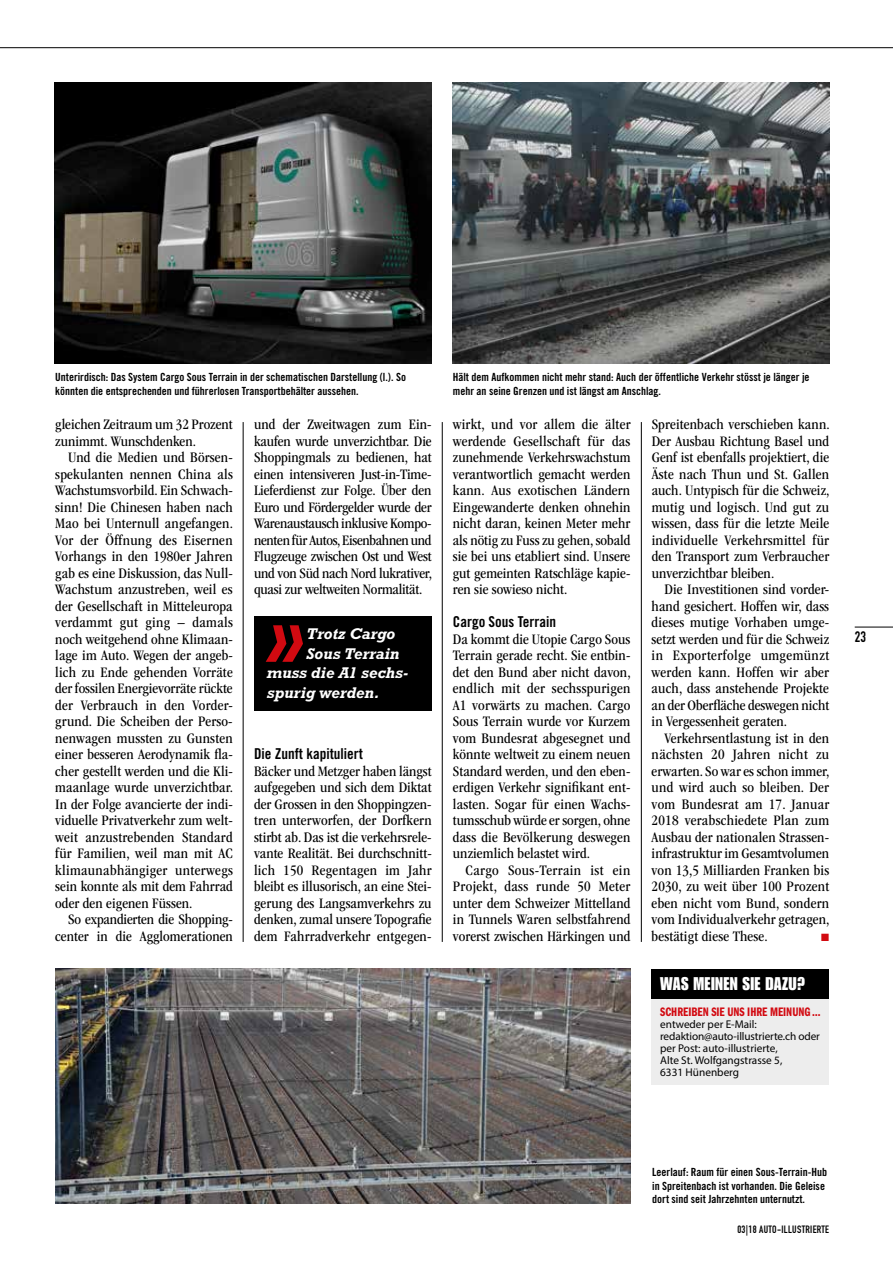
<style>
.page{position:relative;width:893px;height:1263px;background:#fff}
.page>*{position:absolute;margin:0;border:0;box-sizing:border-box;transform-origin:0 0}
.t1{font:italic 700 77.25px "Rockwell Std";color:#d20a11;scale:.88 1}
.t2{font:18px "Impact LT Std";letter-spacing:.02em;color:#fff;scale:.95 1}
.t3{font:italic 700 15.75px "Rockwell Std";color:#fff}
.t4{font:condensed 15px/16.5px "ITC Garamond Std";letter-spacing:.005em;color:#000;text-align:justify}
.t5{font:15px "Trade Gothic LT Std Bd Cn 20";color:#000}
.t6{font:15px "DIN Engschrift Std";color:#000}
.t7{font:12.75px "ITC Franklin Gothic Std Dm Cp";color:#d20a11}
.t8{font:11.25px/13.5px "Trade Gothic LT Std Bd Cn 20";color:#000}
.t9{font:11.25px/12px "Myriad Pro";color:#000}
.t10{font:10.5px "DIN Engschrift Std";letter-spacing:.03em;color:#000}
.t11{font:10.5px "Zapf Dingbats Std";color:#d20a11}
</style>
<div class="page">
<hr style="left:243px;top:422px;width:1px;height:520px;background:#000">
<hr style="left:442px;top:422px;width:1px;height:520px;background:#000">
<hr style="left:641px;top:422px;width:1px;height:520px;background:#000">
<div style="left:652px;top:998px;width:177px;height:86px;background:#ededed"></div>
<div style="left:652px;top:969px;width:177px;height:29px;background:#000"></div>
<div style="left:254px;top:616px;width:178px;height:94px;background:#000"></div>
<img style="left:453px;top:83px;width:376px;height:281px">
<img style="left:55px;top:969px;width:575px;height:234px">
<img style="left:55px;top:83px;width:376px;height:281px">
<hr style="left:855px;top:627px;width:38px;height:1px;background:#000">
<hr style="left:0;top:47px;width:893px;height:1px;background:#000">
<p class="t8" style="left:55px;top:370px;width:352px">Unterirdisch: Das System Cargo Sous Terrain in der schematischen Darstellung (l.). So könnten die entsprechenden und führerlosen Transportbehälter aussehen.</p>
<p class="t8" style="left:453px;top:370px;width:358px">Hält dem Aufkommen nicht mehr stand: Auch der öffentliche Verkehr stösst je länger je mehr an seine Grenzen und ist längst am Anschlag.</p>
<p class="t4" style="left:55px;top:416px;width:179px">gleichen Zeitraum um 32 Prozent zunimmt. Wunschdenken.</p>
<p class="t4" style="left:55px;top:449px;width:179px;text-indent:13px">Und die Medien und Börsen&shy;spekulanten nennen China als Wachstumsvorbild. Ein Schwach&shy;sinn! Die Chinesen haben nach Mao bei Unternull angefangen.<br>Vor der Öffnung des Eisernen Vorhangs in den 1980er Jahren gab es eine Diskussion, das Null-Wachstum anzustreben, weil es der Gesellschaft in Mitteleuropa verdammt gut ging – damals noch weitgehend ohne Klimaan&shy;lage im Auto. Wegen der angeb&shy;lich zu Ende gehenden Vorräte der fossilen Energievorräte rückte der Verbrauch in den Vorder&shy;grund. Die Scheiben der Perso&shy;nenwagen mussten zu Gunsten einer besseren Aerodynamik fla&shy;cher gestellt werden und die Kli&shy;maanlage wurde unverzichtbar.<br>In der Folge avancierte der indi&shy;viduelle Privatverkehr zum welt&shy;weit anzustrebenden Standard für Familien, weil man mit AC klimaunabhängiger unterwegs sein konnte als mit dem Fahrrad oder den eigenen Füssen.</p>
<p class="t4" style="left:55px;top:911px;width:179px;text-align:right">So expandierten die Shopping&shy;center in die Agglomerationen</p>
<p class="t4" style="left:254px;top:416px;width:179px">und der Zweitwagen zum Ein&shy;kaufen wurde unverzichtbar. Die Shoppingmals zu bedienen, hat einen intensiveren Just-in-Time-Lieferdienst zur Folge. Über den Euro und Fördergelder wurde der Warenaustausch inklusive Kompo&shy;nenten für Autos, Eisenbahnen und Flugzeuge zwischen Ost und West und von Süd nach Nord lukrativer, quasi zur weltweiten Normalität.</p>
<h1 class="t1" style="left:267px;top:590px;width:42px">»</h1>
<p class="t3" style="left:306px;top:625px;width:91px">Trotz Cargo</p>
<p class="t3" style="left:306px;top:644px;width:95px">Sous Terrain</p>
<p class="t3" style="left:267px;top:664px;width:143px">muss die A1 sechs-</p>
<p class="t3" style="left:267px;top:683px;width:114px">spurig werden.</p>
<p class="t5" style="left:254px;top:745px;width:110px">Die Zunft kapituliert</p>
<p class="t4" style="left:254px;top:763px;width:179px">Bäcker und Metzger haben längst aufgegeben und sich dem Diktat der Grossen in den Shoppingzen&shy;tren unterworfen, der Dorfkern stirbt ab. Das ist die verkehrsrele&shy;vante Realität. Bei durchschnitt&shy;lich 150 Regentagen im Jahr bleibt es illusorisch, an eine Stei&shy;gerung des Langsamverkehrs zu denken, zumal unsere Topografie dem Fahrradverkehr entgegen-</p>
<p class="t4" style="left:453px;top:416px;width:179px">wirkt, und vor allem die älter werdende Gesellschaft für das zunehmende Verkehrswachstum verantwortlich gemacht werden kann. Aus exotischen Ländern Eingewanderte denken ohnehin nicht daran, keinen Meter mehr als nötig zu Fuss zu gehen, sobald sie bei uns etabliert sind. Unsere gut gemeinten Ratschläge kapie&shy;ren sie sowieso nicht.</p>
<p class="t5" style="left:453px;top:613px;width:105px">Cargo Sous Terrain</p>
<p class="t4" style="left:453px;top:631px;width:179px">Da kommt die Utopie Cargo Sous Terrain gerade recht. Sie entbin&shy;det den Bund aber nicht davon, endlich mit der sechsspurigen A1 vorwärts zu machen. Cargo Sous Terrain wurde vor Kurzem vom Bundesrat abgesegnet und könnte weltweit zu einem neuen Standard werden, und den eben&shy;erdigen Verkehr signifikant ent&shy;lasten. Sogar für einen Wachs&shy;tumsschub würde er sorgen, ohne dass die Bevölkerung deswegen unziemlich belastet wird.</p>
<p class="t4" style="left:453px;top:862px;width:179px;text-indent:13px">Cargo Sous-Terrain ist ein Projekt, dass runde 50 Meter unter dem Schweizer Mittelland in Tunnels Waren selbstfahrend vorerst zwischen Härkingen und</p>
<p class="t4" style="left:652px;top:416px;width:180px">Spreitenbach verschieben kann.<br>Der Ausbau Richtung Basel und Genf ist ebenfalls projektiert, die Äste nach Thun und St. Gallen auch. Untypisch für die Schweiz, mutig und logisch. Und gut zu wissen, dass für die letzte Meile individuelle Verkehrsmittel für den Transport zum Verbraucher unverzichtbar bleiben.</p>
<p class="t4" style="left:652px;top:581px;width:179px;text-indent:13px">Die Investitionen sind vorder&shy;hand gesichert. Hoffen wir, dass dieses mutige Vorhaben umge&shy;setzt werden und für die Schweiz in Exporterfolge umgemünzt werden kann. Hoffen wir aber auch, dass anstehende Projekte an der Oberfläche deswegen nicht in Vergessenheit geraten.</p>
<p class="t4" style="left:652px;top:730px;width:179px;text-indent:13px">Verkehrsentlastung ist in den nächsten 20 Jahren nicht zu erwarten. So war es schon immer, und wird auch so bleiben. Der vom Bundesrat am 17. Januar 2018 verabschiedete Plan zum Ausbau der nationalen Strassen&shy;infrastruktur im Gesamtvolumen von 13,5 Milliarden Franken bis 2030, zu weit über 100 Prozent eben nicht vom Bund, sondern vom Individualverkehr getragen, bestätigt diese These.</p>
<p class="t11" style="left:821px;top:932px;width:9px">■</p>
<p class="t2" style="left:660px;top:973px;width:154px">WAS MEINEN SIE DAZU?</p>
<p class="t7" style="left:660px;top:1005px;width:162px">SCHREIBEN SIE UNS IHRE MEINUNG…</p>
<p class="t9" style="left:660px;top:1018px;width:161px">entweder per E-Mail: redaktion@auto-illustrierte.ch oder per Post: auto-illustrierte,<br>Alte St. Wolfgangstrasse 5,<br>6331 Hünenberg</p>
<p class="t6" style="left:855px;top:628px;width:13px">23</p>
<p class="t8" style="left:652px;top:1165px;width:176px">Leerlauf: Raum für einen Sous-Terrain-Hub in Spreitenbach ist vorhanden. Die Geleise dort sind seit Jahrzehnten unternutzt.</p>
<p class="t10" style="left:737px;top:1223px;width:93px">03|18 AUTO-ILLUSTRIERTE</p>
</div>
